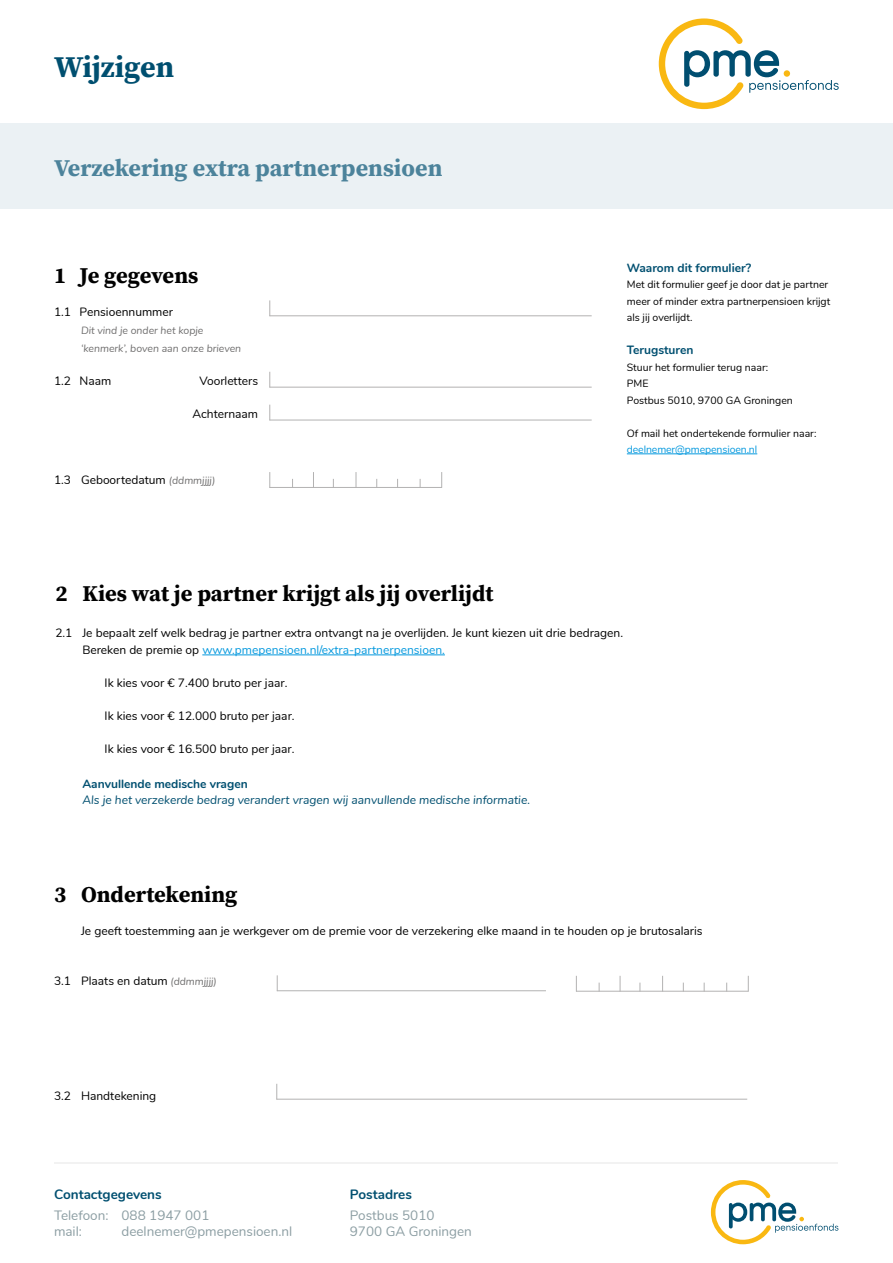
<style>
.page{position:relative;width:893px;height:1263px;background:#fff}
.page>*{position:absolute;margin:0;border:0;box-sizing:border-box;transform-origin:0 0}
.t1{font:700 30px "Source Serif Pro";color:#004f70}
.t2{font:700 24px "Source Serif Pro";color:#4c839b}
.t3{font:700 22.5px "Source Serif Pro";color:#000}
.t4{font:13.5px/16.2px "Nunito";color:#8c9ea3}
.t5{font:700 13.5px "Nunito";color:#004f70}
.t6{font:12px/16.5px "Nunito";color:#000}
.t7{font:italic 12px "Nunito";color:#004f70}
.t8{font:700 12px "Nunito";color:#004f70}
.t9{font:10.5px/16.5px "Nunito";color:#000}
.t10{font:italic 10.5px/18px "Nunito";color:#706f6f}
.t11{font:10.5px "Nunito";letter-spacing:-.01em;color:#0699de}
.s1{font-style:italic;font-size:10.5px;color:#706f6f}
.s2{color:#0699de}
.s3{font-style:inherit}
</style>
<div class="page">
<hr style="left:54px;top:1162px;width:784px;height:2px;background:#f2f2f2">
<div style="left:0;top:123px;width:893px;height:86px;background:#ebf1f4"></div>
<svg style="left:659px;top:18px;width:180px;height:91px"></svg>
<svg style="left:711px;top:1180px;width:127px;height:64px"></svg>
<hr style="left:627px;top:454px;width:130px;height:1px;background:#0699de">
<hr style="left:202px;top:655px;width:243px;height:1px;background:#0699de">
<hr style="left:276px;top:1099px;width:471px;height:1px;background:#b3b2b2">
<svg style="left:276px;top:1084px;width:1px;height:15px"></svg>
<hr style="left:277px;top:990px;width:269px;height:1px;background:#b3b2b2">
<svg style="left:277px;top:975px;width:1px;height:15px"></svg>
<hr style="left:576px;top:991px;width:172px;height:1px;background:#b3b2b2">
<svg style="left:576px;top:976px;width:1px;height:15px"></svg>
<svg style="left:748px;top:976px;width:1px;height:15px"></svg>
<svg style="left:662px;top:976px;width:1px;height:15px"></svg>
<svg style="left:620px;top:976px;width:1px;height:15px"></svg>
<hr style="left:269px;top:315px;width:323px;height:1px;background:#b3b2b2">
<svg style="left:269px;top:300px;width:1px;height:16px"></svg>
<hr style="left:269px;top:387px;width:323px;height:1px;background:#b3b2b2">
<svg style="left:269px;top:372px;width:1px;height:15px"></svg>
<hr style="left:269px;top:420px;width:323px;height:1px;background:#b3b2b2">
<svg style="left:269px;top:405px;width:1px;height:15px"></svg>
<hr style="left:269px;top:487px;width:173px;height:1px;background:#b3b2b2">
<svg style="left:269px;top:472px;width:1px;height:16px"></svg>
<svg style="left:441px;top:472px;width:1px;height:15px"></svg>
<svg style="left:356px;top:472px;width:1px;height:15px"></svg>
<svg style="left:313px;top:472px;width:1px;height:15px"></svg>
<h1 class="t1" style="left:54px;top:46px;width:122px">Wijzigen</h1>
<h2 class="t2" style="left:54px;top:151px;width:390px">Verzekering extra partnerpensioen</h2>
<h3 class="t3" style="left:54px;top:260px;width:146px">1 Je gegevens</h3>
<p class="t6" style="left:54px;top:303px;width:121px">1.1 Pensioennummer</p>
<p class="t10" style="left:81px;top:320px;width:162px">Dit vind je onder het kopje ‘kenmerk’, boven aan onze brieven</p>
<p class="t6" style="left:54px;top:372px;width:59px">1.2 Naam</p>
<p class="t6" style="left:199px;top:372px;width:60px">Voorletters</p>
<p class="t6" style="left:192px;top:405px;width:67px">Achternaam</p>
<p class="t6" style="left:54px;top:471px;width:163px">1.3 Geboortedatum <span class="s1">(ddmmjjjj)</span></p>
<p class="t8" style="left:627px;top:258px;width:126px">Waarom dit formulier?</p>
<p class="t9" style="left:627px;top:276px;width:205px">Met dit formulier geef je door dat je partner meer of minder extra partnerpensioen krijgt als jij overlijdt.</p>
<p class="t8" style="left:627px;top:341px;width:68px">Terugsturen</p>
<p class="t9" style="left:627px;top:358px;width:167px">Stuur het formulier terug naar:<br>PME<br>Postbus 5010, 9700 GA Groningen</p>
<p class="t9" style="left:627px;top:424px;width:191px">Of mail het ondertekende formulier naar:</p>
<p class="t11" style="left:627px;top:442px;width:132px">deelnemer@pmepensioen.nl</p>
<h3 class="t3" style="left:55px;top:578px;width:440px">2 Kies wat je partner krijgt als jij overlijdt</h3>
<p class="t6" style="left:82px;top:624px;width:542px;text-indent:-27px">2.1 Je bepaalt zelf welk bedrag je partner extra ontvangt na je overlijden. Je kunt kiezen uit drie bedragen.<br>Bereken de premie op <span class="s2">www.pmepensioen.nl/extra-partnerpensioen.</span></p>
<p class="t6" style="left:105px;top:674px;width:184px">Ik kies voor € 7.<span class="s3">4</span>00 bruto per jaar.</p>
<p class="t6" style="left:105px;top:707px;width:192px">Ik kies voor € <span class="s3">12.0</span>00 bruto per jaar.</p>
<p class="t6" style="left:105px;top:740px;width:191px">Ik kies voor € 16.<span class="s3">5</span>00 bruto per jaar.</p>
<p class="t8" style="left:82px;top:774px;width:167px">Aanvullende medische vragen</p>
<p class="t7" style="left:82px;top:791px;width:449px">Als je het verzekerde bedrag verandert vragen wij aanvullende medische informatie.</p>
<h3 class="t3" style="left:54px;top:879px;width:185px">3 Ondertekening</h3>
<p class="t6" style="left:81px;top:922px;width:623px">Je geeft toestemming aan je werkgever om de premie voor de verzekering elke maand in te houden op je brutosalaris</p>
<p class="t6" style="left:54px;top:971px;width:164px">3.1 Plaats en datum <span class="s1">(ddmmjjjj)</span></p>
<p class="t6" style="left:54px;top:1087px;width:104px">3.2 Handtekening</p>
<p class="t5" style="left:54px;top:1184px;width:109px">Contactgegevens</p>
<p class="t4" style="left:54px;top:1206px;width:157px">Telefoon: 088 1947 001 mail:</p>
<p class="t4" style="left:122px;top:1223px;width:172px">deelnemer@pmepensioen.nl</p>
<p class="t5" style="left:350px;top:1184px;width:64px">Postadres</p>
<p class="t4" style="left:350px;top:1206px;width:124px">Postbus 5010<br>9700 GA Groningen</p>
</div>
